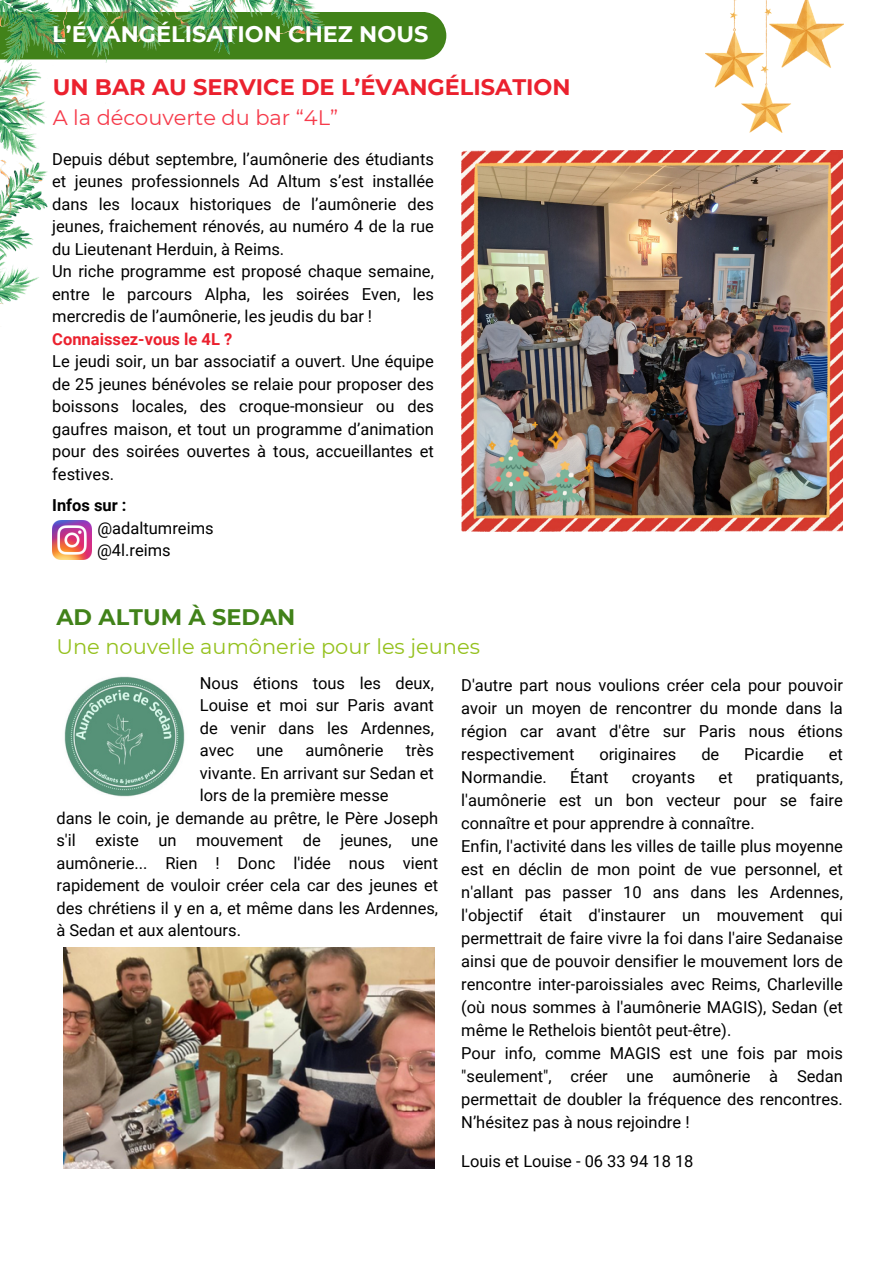
<style>
.page{position:relative;width:893px;height:1264px;background:#fff}
.page>*{position:absolute;margin:0;border:0;box-sizing:border-box;transform-origin:0 0}
.t1{font:700 22.5px "Montserrat";color:#eb212e}
.t2{font:700 22.5px "Montserrat";color:#fff}
.t3{font:700 22.5px "Montserrat";color:#418219}
.t4{font:21px "Montserrat";color:#95c11e}
.t5{font:21px "Montserrat";color:#f63b4b}
.t6{font:16.5px/22.5px "Roboto";color:#000;text-align:justify}
.t7{font:700 16.5px "Roboto";color:#eb212e}
.t8{font:700 16.5px "Roboto";color:#000}
.s1{color:#fff}
</style>
<div class="page">
<img style="left:61px;top:673px;width:127px;height:126px;border-radius:50%">
<img style="left:461px;top:150px;width:381px;height:381px">
<img style="left:705px;top:0;width:138px;height:133px">
<div style="left:0;top:12px;width:446px;height:47px;background:#418219"></div>
<img style="left:1px;top:0;width:355px;height:304px">
<img style="left:63px;top:947px;width:371px;height:221px">
<img style="left:52px;top:520px;width:40px;height:40px">
<p class="t2" style="left:52px;top:20px;width:377px">L’ÉVANGÉLISATION CHEZ NOUS</p>
<p class="t1" style="left:53px;top:74px;width:519px">UN BAR AU SERVICE DE L’ÉVANGÉLISATION</p>
<p class="t5" style="left:53px;top:105px;width:287px">A la découverte du bar “4L”</p>
<p class="t6" style="left:52px;top:148px;width:383px">Depuis début septembre, l’aumônerie des étudiants et jeunes professionnels Ad Altum s’est installée dans les locaux historiques de l’aumônerie des jeunes, fraichement rénovés, au numéro 4 de la rue du Lieutenant Herduin, à Reims.</p>
<p class="t6" style="left:52px;top:260px;width:383px">Un riche programme est proposé chaque semaine, entre le parcours Alpha, les soirées Even, les mercredis de l’aumônerie, les jeudis du bar !</p>
<p class="t7" style="left:52px;top:329px;width:181px">Connaissez-vous le 4L ?</p>
<p class="t6" style="left:52px;top:350px;width:383px">Le jeudi soir, un bar associatif a ouvert. Une équipe de 25 jeunes bénévoles se relaie pour proposer des boissons locales, des croque-monsieur ou des gaufres maison, et tout un programme d’animation pour des soirées ouvertes à tous, accueillantes et festives.</p>
<p class="t8" style="left:52px;top:496px;width:76px">Infos sur :</p>
<p class="t6" style="left:97px;top:517px;width:118px">@adaltumreims</p>
<p class="t6" style="left:97px;top:539px;width:75px">@4l.reims</p>
<p class="t3" style="left:56px;top:603px;width:240px">AD ALTUM À SEDAN</p>
<p class="t4" style="left:56px;top:633px;width:425px">Une nouvelle aumônerie pour les jeunes</p>
<p class="t6" style="left:200px;top:671px;width:235px">Nous étions tous les deux, Louise et moi sur Paris avant de venir dans les Ardennes, avec</p>
<p class="t6" style="left:200px;top:739px;width:235px;text-indent:206px">très vivante. En arrivant sur Sedan et lors de la première messe <span class="s1">dans</span></p>
<p class="t6" style="left:56px;top:806px;width:383px">dans le coin, je demande au prêtre, le Père Joseph s'il existe un mouvement de jeunes, une aumônerie... Rien ! Donc l'idée nous vient rapidement de vouloir créer cela car des jeunes et des chrétiens il y en a, et même dans les Ardennes, à Sedan et aux alentours.</p>
<p class="t6" style="left:256px;top:739px;width:28px">une</p>
<p class="t6" style="left:305px;top:739px;width:79px">aumônerie</p>
<p class="t6" style="left:461px;top:674px;width:383px;line-height:23px">D'autre part nous voulions créer cela pour pouvoir avoir un moyen de rencontrer du monde dans la région car avant d'être sur Paris nous étions respectivement</p>
<p class="t6" style="left:599px;top:743px;width:79px">originaires</p>
<p class="t6" style="left:701px;top:743px;width:20px">de</p>
<p class="t6" style="left:744px;top:743px;width:61px">Picardie</p>
<p class="t6" style="left:828px;top:743px;width:16px">et</p>
<p class="t6" style="left:461px;top:766px;width:87px">Normandie.</p>
<p class="t6" style="left:570px;top:766px;width:40px">Étant</p>
<p class="t6" style="left:631px;top:766px;width:65px">croyants</p>
<p class="t6" style="left:718px;top:766px;width:16px">et</p>
<p class="t6" style="left:461px;top:766px;width:383px;line-height:23px;text-indent:295px">pratiquants, l'aumônerie est un bon vecteur pour se faire connaître et pour apprendre à connaître.</p>
<p class="t6" style="left:461px;top:835px;width:383px;line-height:23px">Enfin, l'activité dans les villes de taille plus moyenne est en déclin de mon point de vue personnel, et n'allant pas passer 10 ans dans les Ardennes, l'objectif était d'instaurer un mouvement qui permettrait de faire vivre la foi dans l'aire Sedanaise ainsi que de pouvoir densifier le mouvement lors de rencontre inter-paroissiales avec Reims, Charleville (où nous sommes à l'aumônerie MAGIS), Sedan (et même le Rethelois bientôt peut-être).</p>
<p class="t6" style="left:461px;top:1042px;width:383px;line-height:23px">Pour info, comme MAGIS est une fois par mois "seulement", créer une aumônerie à Sedan permettait de doubler la fréquence des rencontres.<br>N’hésitez pas à nous rejoindre !</p>
<p class="t6" style="left:461px;top:1150px;width:234px">Louis et Louise - 06 33 94 18 18</p>
</div>
